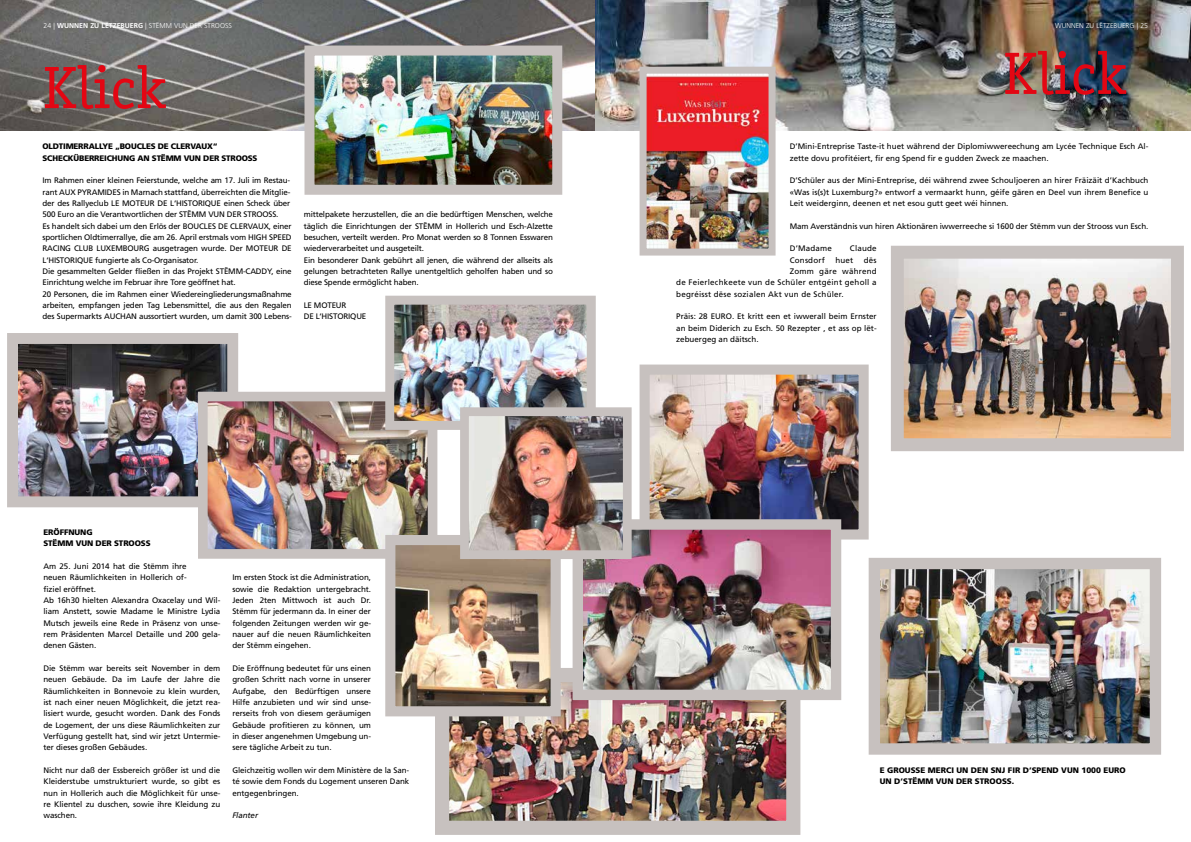
<style>
.page{position:relative;width:1191px;height:842px;background:#fff}
.page>*{position:absolute;margin:0;border:0;box-sizing:border-box;transform-origin:0 0}
.t1{font:60px "Officina Serif";color:#e30613}
.t2{font:8px/11.3px "Frutiger";letter-spacing:-.02em;color:#000;text-align:justify}
.t3{font:900 8px/11.3px "Frutiger";letter-spacing:-.01em;color:#000}
.t4{font:8px/11.3px "Frutiger";color:#000}
.t5{font:8px "Frutiger";letter-spacing:.025em;color:#000}
.t6{font:italic 8px "Frutiger";letter-spacing:-.01em;color:#000}
.t7{font:300 7px "Frutiger";color:#fff}
.s1{font-weight:700}
</style>
<div class="page">
<img style="left:0;top:0;width:1191px;height:130px">
<img style="left:315px;top:57px;width:236px;height:127px">
<div style="left:304px;top:46px;width:258px;height:149px;border:10px solid #c7c1bf"></div>
<img style="left:19px;top:345px;width:207px;height:150px">
<div style="left:7px;top:333px;width:231px;height:174px;border:11px solid #c7c1bf"></div>
<img style="left:209px;top:403px;width:217px;height:145px">
<div style="left:198px;top:392px;width:239px;height:167px;border:10px solid #c7c1bf"></div>
<img style="left:450px;top:683px;width:335px;height:137px">
<div style="left:435px;top:668px;width:365px;height:167px;border:14px solid #c7c1bf"></div>
<img style="left:396px;top:546px;width:154px;height:159px">
<div style="left:385px;top:535px;width:176px;height:181px;border:10px solid #c7c1bf"></div>
<img style="left:650px;top:376px;width:207px;height:152px">
<div style="left:639px;top:365px;width:229px;height:174px;border:10px solid #c7c1bf"></div>
<img style="left:905px;top:260px;width:264px;height:177px">
<div style="left:891px;top:246px;width:292px;height:205px;border:13px solid #c7c1bf"></div>
<img style="left:395px;top:306px;width:191px;height:114px">
<div style="left:385px;top:296px;width:211px;height:134px;border:9px solid #c7c1bf"></div>
<img style="left:583px;top:530px;width:247px;height:159px">
<div style="left:572px;top:519px;width:269px;height:181px;border:10px solid #c7c1bf"></div>
<img style="left:880px;top:570px;width:269px;height:173px">
<div style="left:868px;top:558px;width:293px;height:197px;border:11px solid #c7c1bf"></div>
<img style="left:470px;top:417px;width:151px;height:132px">
<div style="left:460px;top:407px;width:171px;height:152px;border:9px solid #c7c1bf"></div>
<img style="left:647px;top:75px;width:120px;height:173px">
<div style="left:639px;top:67px;width:136px;height:189px;border:7px solid #c7c1bf"></div>
<p class="t7" style="left:44px;top:22px;width:190px">24 | <span class="s1">WUNNEN ZU LËTZEBUERG</span> | STËMM VUN DER STROOSS</p>
<p class="t7" style="left:1055px;top:22px;width:94px">WUNNEN ZU LËTZEBUERG | 25</p>
<h1 class="t1" style="left:43px;top:53px;width:126px">Klick</h1>
<p class="t3" style="left:43px;top:141px;width:216px">OLDTIMERRALLYE „BOUCLES DE CLERVAUX“<br>SCHECKÜBERREICHUNG AN STËMM VUN DER STROOSS</p>
<p class="t2" style="left:43px;top:175px;width:251px;text-align:left">Im Rahmen einer kleinen Feierstunde, welche am 17. Juli im Restau&shy;rant AUX PYRAMIDES in Marnach stattfand, überreichten die Mitglie&shy;der des Rallyeclub LE MOTEUR DE L‘HISTORIQUE einen Scheck über 500 Euro an die Verantwortlichen der STËMM VUN DER STROOSS.<br>Es handelt sich dabei um den Erlös der BOUCLES DE CLERVAUX, einer sportlichen Oldtimerrallye, die am 26. April erstmals vom HIGH SPEED RACING CLUB LUXEMBOURG ausgetragen wurde. Der MOTEUR DE L‘HISTORIQUE fungierte als Co-Organisator.<br>Die gesammelten Gelder fließen in das Projekt STËMM-CADDY, eine Einrichtung welche im Februar ihre Tore geöffnet hat.<br>20 Personen, die im Rahmen einer Wiedereingliederungsmaßnahme arbeiten, empfangen jeden Tag Lebensmittel, die aus den Regalen des Supermarkts AUCHAN aussortiert wurden, um damit 300 Lebens-</p>
<p class="t2" style="left:304px;top:209px;width:251px;text-align:left">mittelpakete herzustellen, die an die bedürftigen Menschen, welche täglich die Einrichtungen der STËMM in Hollerich und Esch-Alzette besuchen, verteilt werden. Pro Monat werden so 8 Tonnen Esswaren wiederverarbeitet und ausgeteilt.<br>Ein besonderer Dank gebührt all jenen, die während der allseits als gelungen betrachteten Rallye unentgeltlich geholfen haben und so diese Spende ermöglicht haben.</p>
<p class="t2" style="left:304px;top:300px;width:64px">LE MOTEUR<br>DE L‘HISTORIQUE</p>
<p class="t3" style="left:43px;top:526px;width:109px">ERÖFFNUNG<br>STËMM VUN DER STROOSS</p>
<p class="t2" style="left:43px;top:560px;width:178px;text-align:left">Am 25. Juni 2014 hat die Stëmm ihre<br>neuen Räumlichkeiten in Hollerich of-<br>fiziel eröffnet.<br>Ab 16h30 hielten Alexandra Oxacelay und Wil&shy;liam Anstett, sowie Madame le Ministre Lydia Mutsch jeweils eine Rede in Präsenz von unse&shy;rem Präsidenten Marcel Detaille und 200 gela&shy;denen Gästen.</p>
<p class="t2" style="left:43px;top:662px;width:178px">Die Stëmm war bereits seit November in dem neuen Gebäude. Da im Laufe der Jahre die Räumlichkeiten in Bonnevoie zu klein wurden, ist nach einer neuen Möglichkeit, die jetzt rea&shy;lisiert wurde, gesucht worden. Dank des Fonds de Logement, der uns diese Räumlichkeiten zur Verfügung gestellt hat, sind wir jetzt Untermie&shy;ter dieses großen Gebäudes.</p>
<p class="t2" style="left:43px;top:765px;width:178px">Nicht nur daß der Essbereich größer ist und die Kleiderstube umstrukturiert wurde, so gibt es nun in Hollerich auch die Möglichkeit für unse&shy;re Klientel zu duschen, sowie ihre Kleidung zu waschen.</p>
<p class="t2" style="left:232px;top:572px;width:140px">Im ersten Stock ist die Administration, sowie die Redaktion untergebracht.<br>Jeden 2ten Mittwoch ist auch Dr.<br>Stëmm für jedermann da. In einer der folgenden Zeitungen werden wir ge&shy;nauer auf die neuen Räumlichkeiten der Stëmm eingehen.</p>
<p class="t2" style="left:232px;top:662px;width:140px">Die Eröffnung bedeutet für uns einen großen Schritt nach vorne in unserer Aufgabe, den Bedürftigen unsere Hilfe anzubieten und wir sind unse&shy;rerseits froh von diesem geräumigen Gebäude profitieren zu können, um in dieser angenehmen Umgebung un&shy;sere tägliche Arbeit zu tun.</p>
<p class="t2" style="left:232px;top:764px;width:178px">Gleichzeitig wollen wir dem Ministère de la San&shy;té sowie dem Fonds du Logement unseren Dank entgegenbringen.</p>
<p class="t6" style="left:232px;top:811px;width:27px">Flanter</p>
<h1 class="t1" style="left:1003px;top:39px;width:126px">Klick</h1>
<p class="t4" style="left:789px;top:141px;width:360px">D’Mini-Entreprise Taste-it huet während der Diplomiwwereechung am Lycée Technique Esch Al&shy;zette dovu profitéiert, fir eng Spend fir e gudden Zweck ze maachen.</p>
<p class="t2" style="left:789px;top:175px;width:360px">D’Schüler aus der Mini-Entreprise, déi während zwee Schouljoeren an hirer Fräizäit d’Kachbuch «Was is(s)t Luxemburg?» entworf a vermaarkt hunn, géife gären en Deel vun ihrem Benefice u Leit weiderginn, deenen et net esou gutt geet wéi hinnen.</p>
<p class="t2" style="left:789px;top:220px;width:360px">Mam Averständnis vun hiren Aktionären iwwerreeche si 1600 der Stëmm vun der Strooss vun Esch.</p>
<p class="t2" style="left:789px;top:243px;width:44px">D’Madame</p>
<p class="t2" style="left:850px;top:243px;width:28px">Claude</p>
<p class="t5" style="left:789px;top:255px;width:37px">Consdorf</p>
<p class="t2" style="left:835px;top:254px;width:19px">huet</p>
<p class="t2" style="left:864px;top:254px;width:14px">dës</p>
<p class="t5" style="left:789px;top:267px;width:88px">Zomm gäre während</p>
<p class="t5" style="left:676px;top:278px;width:202px">de Feierlechkeete vun de Schüler entgéint geholl a</p>
<p class="t5" style="left:676px;top:289px;width:169px">begréisst dëse sozialen Akt vun de Schüler.</p>
<p class="t2" style="left:676px;top:311px;width:202px">Präis: 28 EURO. Et kritt een et iwwerall beim Ernster an beim Diderich zu Esch. 50 Rezepter , et ass op lët&shy;zebuergeg an däitsch.</p>
<p class="t3" style="left:879px;top:765px;width:247px">E GROUSSE MERCI UN DEN SNJ FIR D’SPEND VUN 1000 EURO<br>UN D’STËMM VUN DER STROOSS.</p>
</div>
